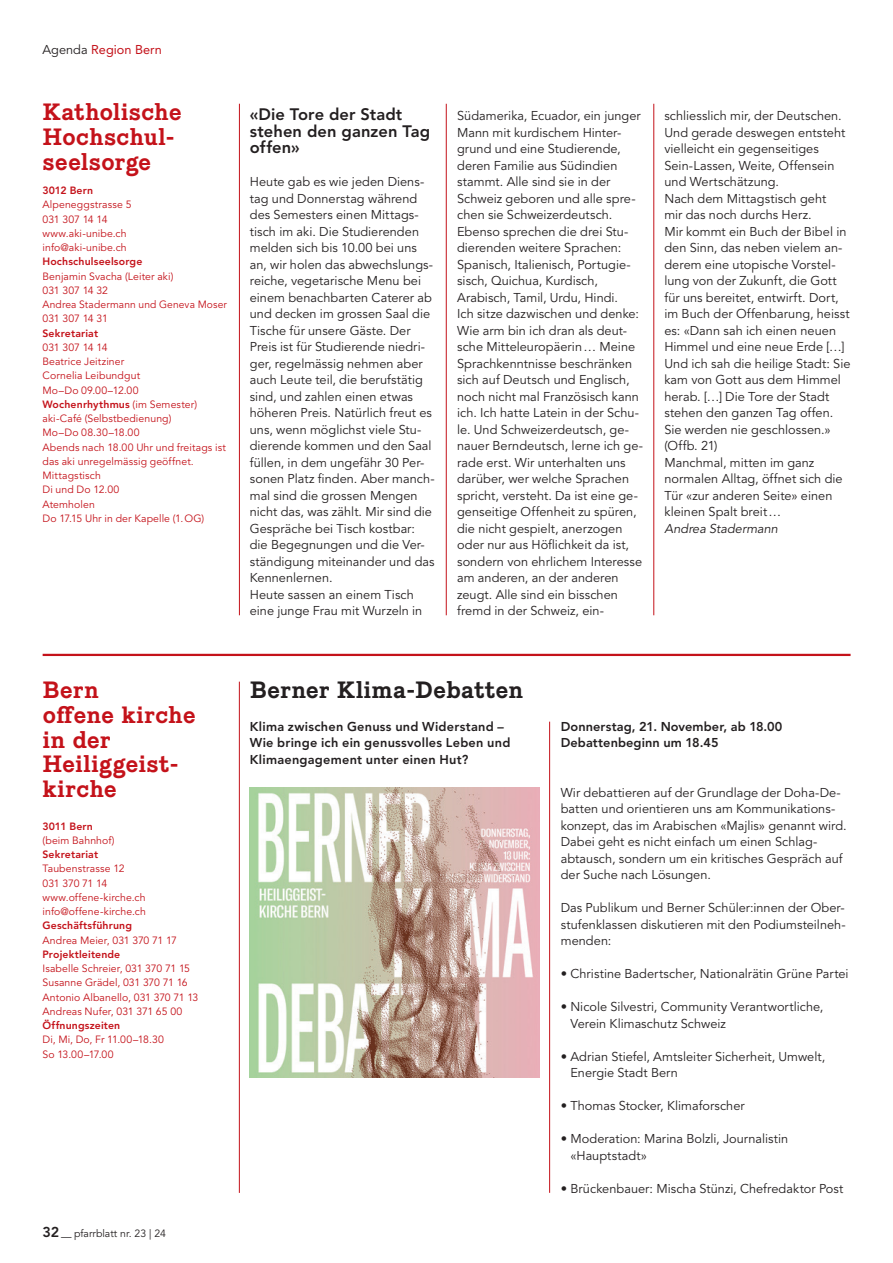
<style>
.page{position:relative;width:893px;height:1263px;background:#fff}
.page>*{position:absolute;margin:0;border:0;box-sizing:border-box;transform-origin:0 0}
.t1{font:700 22.5px/24.8px "Piek";letter-spacing:-.01em;color:#c4121a}
.t2{font:700 22.5px "Piek";color:#231f20}
.t3{font:800 16.5px/16.5px "Avenir LT Std";letter-spacing:.01em;color:#231f20}
.t4{font:12.75px/16.5px "Avenir LT Std";letter-spacing:.005em;color:#231f20}
.t5{font:800 12.75px/16.5px "Avenir LT Std";letter-spacing:.015em;color:#231f20}
.t6{font:italic 12.75px "Avenir LT Std";color:#231f20}
.t7{font:12.75px "Avenir LT Std";color:#c4121a}
.t8{font:10.5px/14.2px "Avenir LT Std";letter-spacing:.01em;color:#c4121a}
.t9{font:800 10.5px "Avenir LT Std";letter-spacing:.015em;color:#c4121a}
.t10{font:10.5px "Avenir LT Std";color:#231f20}
.s1{color:#231f20}
.s2{font-weight:800}
.s3{font-weight:800;font-size:14.25px}
</style>
<div class="page">
<hr style="left:43px;top:654px;width:808px;height:2px;background:#c4121a">
<hr style="left:239px;top:104px;width:1px;height:511px;background:#c4121a">
<hr style="left:653px;top:104px;width:1px;height:511px;background:#c4121a">
<hr style="left:446px;top:104px;width:1px;height:511px;background:#c4121a">
<hr style="left:549px;top:722px;width:1px;height:471px;background:#c4121a">
<hr style="left:239px;top:682px;width:1px;height:511px;background:#c4121a">
<img style="left:250px;top:788px;width:289px;height:289px">
<p class="t7" style="left:43px;top:42px;width:121px"><span class="s1">Agenda</span> Region Bern</p>
<h1 class="t1" style="left:43px;top:100px;width:141px">Katholische<br>Hochschul&shy;seelsorge</h1>
<p class="t9" style="left:43px;top:184px;width:52px">3012 Bern</p>
<p class="t8" style="left:43px;top:198px;width:90px">Alpeneggstrasse 5<br>031 307 14 14 www.aki-unibe.ch info@aki-unibe.ch</p>
<p class="t9" style="left:43px;top:256px;width:101px">Hochschulseelsorge</p>
<p class="t8" style="left:43px;top:269px;width:186px">Benjamin Svacha (Leiter aki)<br>031 307 14 32<br>Andrea Stadermann und Geneva Moser<br>031 307 14 31</p>
<p class="t9" style="left:43px;top:327px;width:57px">Sekretariat</p>
<p class="t8" style="left:43px;top:340px;width:185px">031 307 14 14<br>Beatrice Jeitziner<br>Cornelia Leibundgut<br>Mo–Do 09.00–12.00<br><span class="s2">Wochenrhythmus</span> (im Semester) aki-Café (Selbstbedienung)<br>Mo–Do 08.30–18.00<br>Abends nach 18.00 Uhr und freitags ist das aki unregelmässig geöffnet.<br>Mittagstisch<br>Di und Do 12.00<br>Atemholen<br>Do 17.15 Uhr in der Kapelle (1.OG)</p>
<p class="t3" style="left:250px;top:106px;width:182px">«Die Tore der Stadt stehen den ganzen Tag offen»</p>
<p class="t4" style="left:250px;top:174px;width:186px">Heute gab es wie jeden Diens&shy;tag und Donnerstag während des Semesters einen Mittags&shy;tisch im aki. Die Studierenden melden sich bis 10.00 bei uns an, wir holen das abwechslungs&shy;reiche, vegetarische Menu bei einem benachbarten Caterer ab und decken im grossen Saal die<br>Tische für unsere Gäste. Der<br>Preis ist für Studierende niedri&shy;ger, regelmässig nehmen aber auch Leute teil, die berufstätig sind, und zahlen einen etwas höheren Preis. Natürlich freut es uns, wenn möglichst viele Stu&shy;dierende kommen und den Saal füllen, in dem ungefähr 30 Per&shy;sonen Platz finden. Aber manch&shy;mal sind die grossen Mengen nicht das, was zählt. Mir sind die<br>Gespräche bei Tisch kostbar: die Begegnungen und die Ver&shy;ständigung miteinander und das<br>Kennenlernen.<br>Heute sassen an einem Tisch eine junge Frau mit Wurzeln in</p>
<p class="t4" style="left:457px;top:108px;width:187px">Südamerika, Ecuador, ein junger<br>Mann mit kurdischem Hinter&shy;grund und eine Studierende, deren Familie aus Südindien stammt. Alle sind sie in der<br>Schweiz geboren und alle spre&shy;chen sie Schweizerdeutsch.<br>Ebenso sprechen die drei Stu&shy;dierenden weitere Sprachen:<br>Spanisch, Italienisch, Portugie&shy;sisch, Quichua, Kurdisch,<br>Arabisch, Tamil, Urdu, Hindi.<br>Ich sitze dazwischen und denke:<br>Wie arm bin ich dran als deut&shy;sche Mitteleuropäerin… Meine<br>Sprachkenntnisse beschränken sich auf Deutsch und Englisch, noch nicht mal Französisch kann ich. Ich hatte Latein in der Schu&shy;le. Und Schweizerdeutsch, ge&shy;nauer Berndeutsch, lerne ich ge&shy;rade erst. Wir unterhalten uns darüber, wer welche Sprachen spricht, versteht. Da ist eine ge&shy;genseitige Offenheit zu spüren, die nicht gespielt, anerzogen oder nur aus Höflichkeit da ist, sondern von ehrlichem Interesse am anderen, an der anderen zeugt. Alle sind ein bisschen fremd in der Schweiz, ein-</p>
<p class="t4" style="left:664px;top:108px;width:188px">schliesslich mir, der Deutschen.<br>Und gerade deswegen entsteht vielleicht ein gegenseitiges<br>Sein-Lassen, Weite, Offensein und Wertschätzung.<br>Nach dem Mittagstisch geht<br>mir das noch durchs Herz.<br>Mir kommt ein Buch der Bibel in den Sinn, das neben vielem an&shy;derem eine utopische Vorstel&shy;lung von der Zukunft, die Gott für uns bereitet, entwirft. Dort, im Buch der Offenbarung, heisst es: «Dann sah ich einen neuen<br>Himmel und eine neue Erde […]<br>Und ich sah die heilige Stadt: Sie kam von Gott aus dem Himmel herab. […] Die Tore der Stadt stehen den ganzen Tag offen.<br>Sie werden nie geschlossen.» (Offb. 21)<br>Manchmal, mitten im ganz normalen Alltag, öffnet sich die<br>Tür «zur anderen Seite» einen kleinen Spalt breit…</p>
<p class="t6" style="left:664px;top:521px;width:115px">Andrea Stadermann</p>
<h1 class="t1" style="left:43px;top:678px;width:155px">Bern<br>offene kirche in der<br>Heiliggeist&shy;kirche</h1>
<p class="t9" style="left:43px;top:820px;width:52px">3011 Bern</p>
<p class="t8" style="left:43px;top:833px;width:73px">(beim Bahnhof)</p>
<p class="t9" style="left:43px;top:848px;width:57px">Sekretariat</p>
<p class="t8" style="left:43px;top:862px;width:105px">Taubenstrasse 12<br>031 370 71 14 www.offene-kirche.ch info@offene-kirche.ch</p>
<p class="t9" style="left:43px;top:919px;width:91px">Geschäftsführung</p>
<p class="t8" style="left:43px;top:933px;width:136px">Andrea Meier, 031 370 71 17</p>
<p class="t9" style="left:43px;top:948px;width:79px">Projektleitende</p>
<p class="t8" style="left:43px;top:961px;width:157px">Isabelle Schreier, 031 370 71 15<br>Susanne Grädel, 031 370 71 16<br>Antonio Albanello, 031 370 71 13<br>Andreas Nufer, 031 371 65 00</p>
<p class="t9" style="left:43px;top:1019px;width:79px">Öffnungszeiten</p>
<p class="t8" style="left:43px;top:1033px;width:123px">Di, Mi, Do, Fr 11.00–18.30<br>So 13.00–17.00</p>
<p class="t10" style="left:43px;top:1228px;width:125px"><span class="s3">32</span> — pfarrblatt nr. 23 | 24</p>
<h1 class="t2" style="left:250px;top:676px;width:275px">Berner Klima-Debatten</h1>
<p class="t5" style="left:250px;top:718px;width:262px">Klima zwischen Genuss und Widerstand –<br>Wie bringe ich ein genussvolles Leben und<br>Klimaengagement unter einen Hut?</p>
<p class="t5" style="left:561px;top:718px;width:223px">Donnerstag, 21. November, ab 18.00<br>Debattenbeginn um 18.45</p>
<p class="t4" style="left:561px;top:784px;width:287px">Wir debattieren auf der Grundlage der Doha-De&shy;batten und orientieren uns am Kommunikations&shy;konzept, das im Arabischen «Majlis» genannt wird.<br>Dabei geht es nicht einfach um einen Schlag&shy;abtausch, sondern um ein kritisches Gespräch auf der Suche nach Lösungen.</p>
<p class="t4" style="left:561px;top:900px;width:287px;text-align:justify">Das Publikum und Berner Schüler:innen der Ober&shy;stufenklassen diskutieren mit den Podiumsteilneh&shy;menden:</p>
<p class="t4" style="left:561px;top:966px;width:289px">• Christine Badertscher, Nationalrätin Grüne Partei</p>
<p class="t4" style="left:570px;top:999px;width:254px;text-indent:-10px">• Nicole Silvestri, Community Verantwortliche,<br>Verein Klimaschutz Schweiz</p>
<p class="t4" style="left:570px;top:1048px;width:256px;text-indent:-10px">• Adrian Stiefel, Amtsleiter Sicherheit, Umwelt,<br>Energie Stadt Bern</p>
<p class="t4" style="left:561px;top:1098px;width:185px">• Thomas Stocker, Klimaforscher</p>
<p class="t4" style="left:570px;top:1131px;width:219px;text-indent:-10px">• Moderation: Marina Bolzli, Journalistin «Hauptstadt»</p>
<p class="t4" style="left:561px;top:1180px;width:284px">• Brückenbauer: Mischa Stünzi, Chefredaktor Post</p>
</div>
